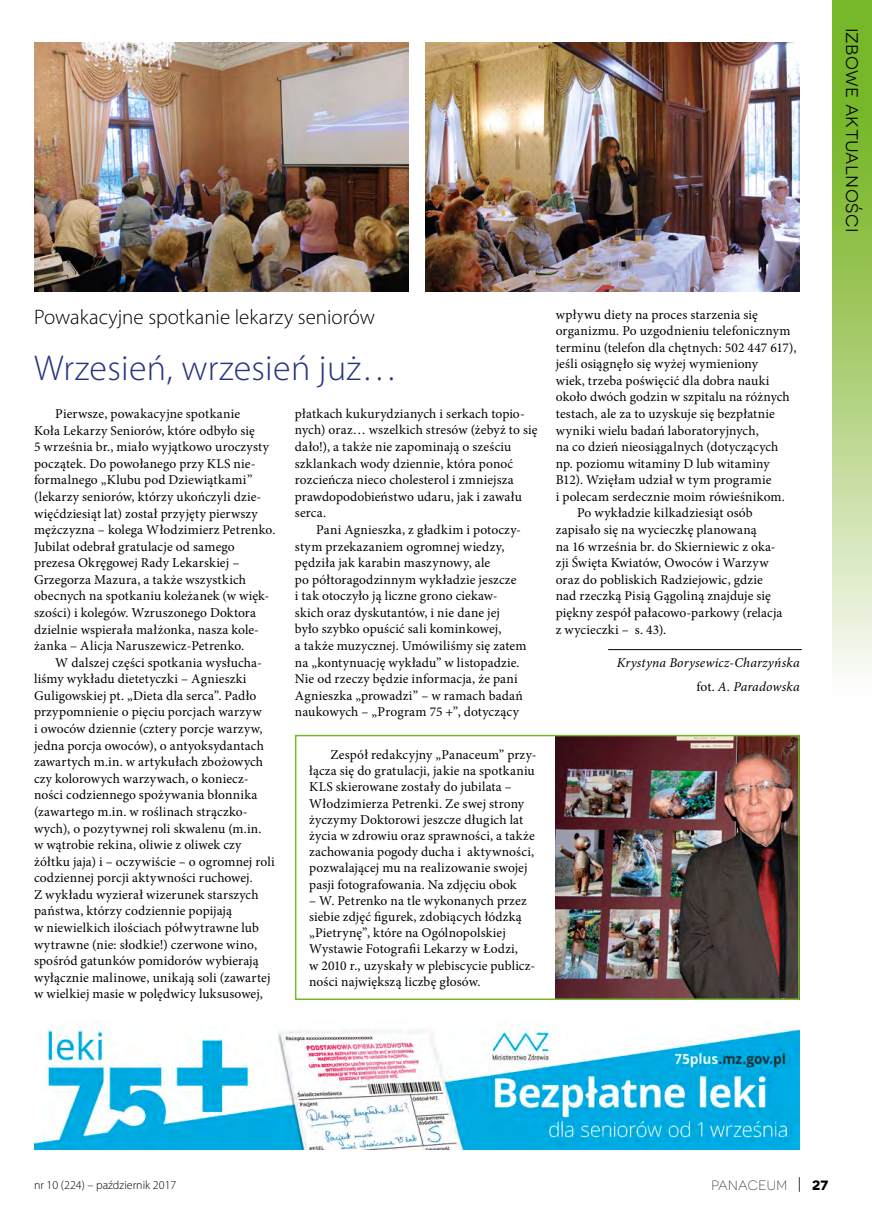
<style>
.page{position:relative;width:872px;height:1212px;background:#fff}
.page>*{position:absolute;margin:0;border:0;box-sizing:border-box;transform-origin:0 0}
.P_Tytuł_mały_24{font:300 36px "Myriad Pro";letter-spacing:.01em;color:#263582}
.P_Nadtytuł{font:300 21px "Myriad Pro";color:#000}
.t1{font:21px "Novecentosanswide";letter-spacing:.01em;color:#000}
.P_Tekst{font:13.5px/16.6px "Minion Pro";letter-spacing:.01em;color:#000}
.P_Podpis_autora{font:italic 13.5px "Minion Pro";letter-spacing:.01em;color:#000}
.P_Tekst-2{font:italic 13.5px "Minion Pro";letter-spacing:.01em;color:#000}
.t2{font:300 13.5px "Novecentosanswide";letter-spacing:.025em;color:#2c2d2e}
.t3{font:700 13.5px "Novecentosanswide";color:#000}
.t4{font:300 12px "Myriad Pro";color:#000}
.s1{font-style:normal}
</style>
<div class="page">
<hr style="left:608px;top:649px;width:193px;height:1px;background:#000">
<img style="left:34px;top:43px;width:374px;height:249px">
<img style="left:425px;top:43px;width:374px;height:249px">
<img style="left:556px;top:738px;width:240px;height:259px">
<div style="left:295px;top:735px;width:504px;height:265px;border:2px solid #75b72a"></div>
<img style="left:34px;top:1021px;width:765px;height:128px">
<svg style="left:799px;top:1177px;width:1px;height:15px"></svg>
<svg style="left:832px;top:0;width:40px;height:671px;background:#a9ce74"></svg>
<p class="P_Nadtytuł" style="left:34px;top:304px;width:342px">Powakacyjne spotkanie lekarzy seniorów</p>
<p class="P_Tytuł_mały_24" style="left:34px;top:346px;width:365px">Wrzesień, wrzesień już…</p>
<p class="P_Tekst" style="left:34px;top:405px;width:243px;text-indent:21px">Pierwsze, powakacyjne spotkanie<br>Koła Lekarzy Seniorów, które odbyło się<br>5 września br., miało wyjątkowo uroczysty początek. Do powołanego przy KLS nie&shy;formalnego „Klubu pod Dziewiątkami” (lekarzy seniorów, którzy ukończyli dzie&shy;więćdziesiąt lat) został przyjęty pierwszy mężczyzna – kolega Włodzimierz Petrenko.<br>Jubilat odebrał gratulacje od samego prezesa Okręgowej Rady Lekarskiej – Grzegorza Mazura, a także wszystkich obecnych na spotkaniu koleżanek (w więk&shy;szości) i kolegów. Wzruszonego Doktora dzielnie wspierała małżonka, nasza kole&shy;żanka – Alicja Naruszewicz-Petrenko.</p>
<p class="P_Tekst" style="left:34px;top:654px;width:242px;text-indent:21px">W dalszej części spotkania wysłucha&shy;liśmy wykładu dietetyczki – Agnieszki Guligowskiej pt. „Dieta dla serca”. Padło przypomnienie o pięciu porcjach warzyw<br>i owoców dziennie (cztery porcje warzyw, jedna porcja owoców), o antyoksydantach zawartych m.in. w artykułach zbożowych czy kolorowych warzywach, o koniecz&shy;ności codziennego spożywania błonnika (zawartego m.in. w roślinach strączko&shy;wych), o pozytywnej roli skwalenu (m.in.<br>w wątrobie rekina, oliwie z oliwek czy żółtku jaja) i – oczywiście – o ogromnej roli codziennej porcji aktywności ruchowej.<br>Z wykładu wyzierał wizerunek starszych państwa, którzy codziennie popijają<br>w niewielkich ilościach półwytrawne lub wytrawne (nie: słodkie!) czerwone wino, spośród gatunków pomidorów wybierają wyłącznie malinowe, unikają soli (zawartej w wielkiej masie w polędwicy luksusowej,</p>
<p class="P_Tekst" style="left:295px;top:405px;width:244px">płatkach kukurydzianych i serkach topio&shy;nych) oraz… wszelkich stresów (żebyż to się dało!), a także nie zapominają o sześciu szklankach wody dziennie, która ponoć rozcieńcza nieco cholesterol i zmniejsza prawdopodobieństwo udaru, jak i zawału serca.</p>
<p class="P_Tekst" style="left:295px;top:521px;width:233px;text-indent:21px">Pani Agnieszka, z gładkim i potoczy&shy;stym przekazaniem ogromnej wiedzy, pędziła jak karabin maszynowy, ale<br>po półtoragodzinnym wykładzie jeszcze<br>i tak otoczyło ją liczne grono ciekaw&shy;skich oraz dyskutantów, i nie dane jej było szybko opuścić sali kominkowej,<br>a także muzycznej. Umówiliśmy się zatem na „kontynuację wykładu” w listopadzie.<br>Nie od rzeczy będzie informacja, że pani Agnieszka „prowadzi” – w ramach badań naukowych – „Program 75 +”, dotyczący</p>
<p class="P_Tekst" style="left:309px;top:746px;width:229px;line-height:16.2px;text-indent:21px">Zespół redakcyjny „Panaceum” przy&shy;łącza się do gratulacji, jakie na spotkaniu KLS skierowane zostały do jubilata – Włodzimierza Petrenki. Ze swej strony życzymy Doktorowi jeszcze długich lat życia w zdrowiu oraz sprawności, a także zachowania pogody ducha i aktywności, pozwalającej mu na realizowanie swojej pasji fotografowania. Na zdjęciu obok</p>
<p class="P_Tekst" style="left:309px;top:892px;width:228px;line-height:16.2px">– W. Petrenko na tle wykonanych przez siebie zdjęć figurek, zdobiących łódzką „Pietrynę”, które na Ogólnopolskiej Wystawie Fotografii Lekarzy w Łodzi,<br>w 2010 r., uzyskały w plebiscycie publicz&shy;ności największą liczbę głosów.</p>
<p class="P_Tekst" style="left:556px;top:306px;width:242px">wpływu diety na proces starzenia się organizmu. Po uzgodnieniu telefonicznym terminu (telefon dla chętnych: 502 447 617), jeśli osiągnęło się wyżej wymieniony<br>wiek, trzeba poświęcić dla dobra nauki około dwóch godzin w szpitalu na różnych testach, ale za to uzyskuje się bezpłatnie wyniki wielu badań laboratoryjnych,<br>na co dzień nieosiągalnych (dotyczących np. poziomu witaminy D lub witaminy B12). Wzięłam udział w tym programie<br>i polecam serdecznie moim rówieśnikom.</p>
<p class="P_Tekst" style="left:556px;top:505px;width:228px;text-indent:21px">Po wykładzie kilkadziesiąt osób zapisało się na wycieczkę planowaną<br>na 16 września br. do Skierniewic z oka&shy;zji Święta Kwiatów, Owoców i Warzyw oraz do pobliskich Radziejowic, gdzie nad rzeczką Pisią Gągoliną znajduje się piękny zespół pałacowo-parkowy (relacja z wycieczki – s. 43).</p>
<p class="P_Podpis_autora" style="left:616px;top:653px;width:184px">Krystyna Borysewicz-Charzyńska</p>
<p class="P_Tekst-2" style="left:696px;top:678px;width:105px"><span class="s1">fot.</span> A. Paradowska</p>
<h2 class="t1" style="left:865px;top:28px;width:206px;rotate:90deg">izbowe aktualności</h2>
<p class="t4" style="left:34px;top:1178px;width:144px">nr 10 (224) – październik 2017</p>
<p class="t2" style="left:711px;top:1177px;width:77px">PANACEUM</p>
<p class="t3" style="left:812px;top:1177px;width:18px">27</p>
</div>
